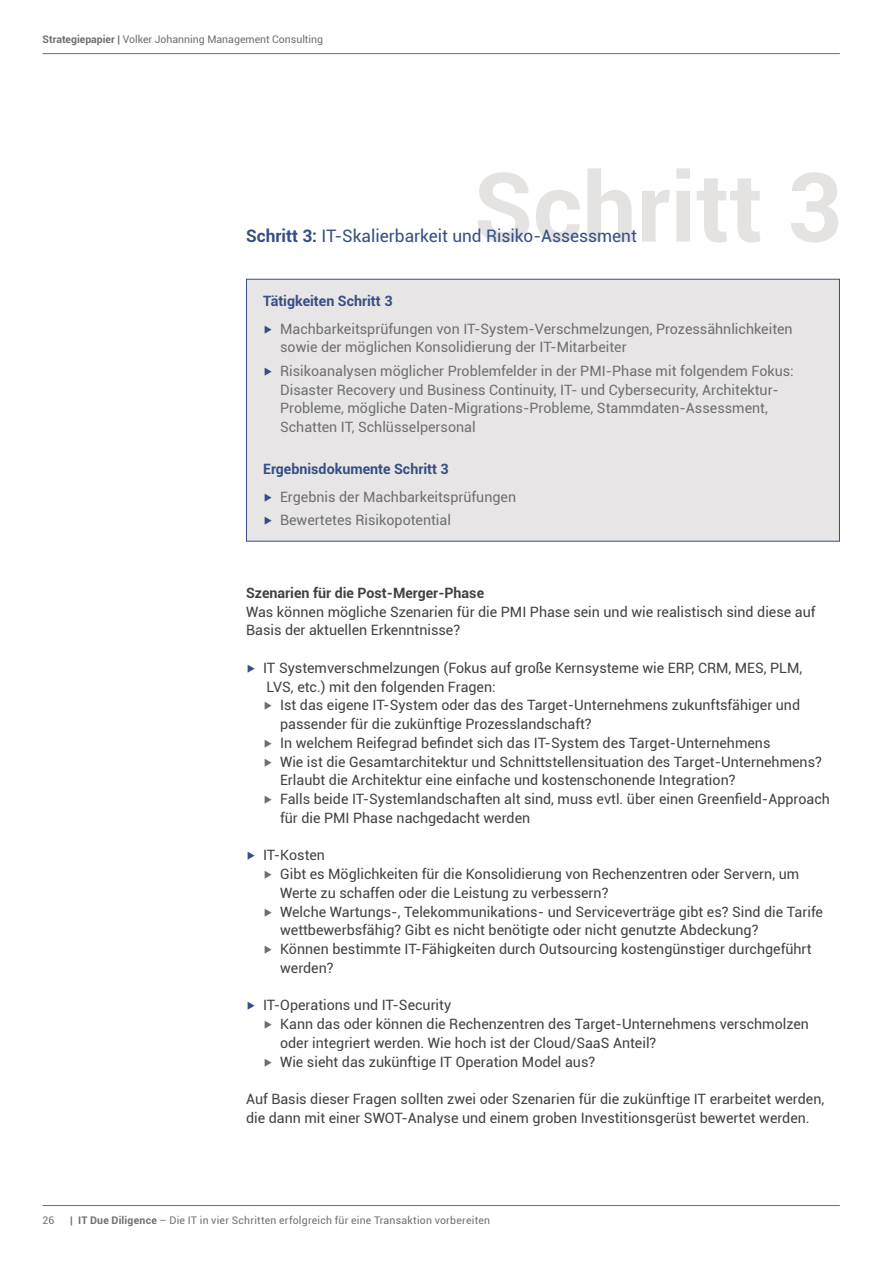
<style>
.page{position:relative;width:893px;height:1263px;background:#fff}
.page>*{position:absolute;margin:0;border:0;box-sizing:border-box;transform-origin:0 0}
.t1{font:700 96px "Roboto";color:#e4e3e2}
.t2{font:17.25px "Roboto";color:#354e84}
.t3{font:14.25px/18.8px "Roboto";color:#3f4143}
.t4{font:14.25px/27.3px "Roboto";color:#6f6f70}
.t5{font:700 14.25px "Roboto";color:#3f4143}
.t6{font:10.5px "Roboto";letter-spacing:.02em;color:#6f6f70}
.t7{font:10.5px "Roboto";color:#6f6f70}
.s1{font-weight:700}
.s2{font-weight:700;color:#354e84}
.s3{color:#354e84}
.s4{color:#6f6f70}
</style>
<div class="page">
<hr style="left:43px;top:53px;width:797px;height:1px;background:#6f6f70">
<hr style="left:43px;top:1205px;width:797px;height:1px;background:#6f6f70">
<div style="left:246px;top:279px;width:594px;height:263px;background:#e7e5e5;border:1px solid #354e84"></div>
<p class="t7" style="left:43px;top:31px;width:282px"><span class="s1">Strategiepapier |</span> Volker Johanning Management Consulting</p>
<h1 class="t1" style="left:474px;top:140px;width:370px">Schritt 3</h1>
<p class="t2" style="left:246px;top:223px;width:392px"><span class="s1">Schritt 3:</span> IT-Skalierbarkeit und Risiko-Assessment</p>
<p class="t4" style="left:263px;top:287px;width:531px"><span class="s2">Tätigkeiten Schritt 3<br></span><span class="s3">▶</span> Machbarkeitsprüfungen von IT-System-Verschmelzungen, Prozessähnlichkeiten</p>
<p class="t4" style="left:263px;top:335px;width:532px;line-height:23.4px;text-indent:17px">sowie der möglichen Konsolidierung der IT-Mitarbeiter<br><span class="s3">▶</span> Risikoanalysen möglicher Problemfelder in der PMI-Phase mit folgendem Fokus:</p>
<p class="t4" style="left:280px;top:380px;width:500px;line-height:18.8px">Disaster Recovery und Business Continuity, IT- und Cybersecurity, Architektur-<br>Probleme, mögliche Daten-Migrations-Probleme, Stammdaten-Assessment,<br>Schatten IT, Schlüsselpersonal</p>
<p class="t4" style="left:263px;top:455px;width:255px"><span class="s2">Ergebnisdokumente Schritt 3<br></span><span class="s3">▶</span> Ergebnis der Machbarkeitsprüfungen</p>
<p class="t4" style="left:263px;top:506px;width:189px"><span class="s3">▶</span> Bewertetes Risikopotential</p>
<p class="t5" style="left:246px;top:583px;width:239px">Szenarien für die Post-Merger-Phase</p>
<p class="t3" style="left:246px;top:602px;width:571px">Was können mögliche Szenarien für die PMI Phase sein und wie realistisch sind diese auf<br>Basis der aktuellen Erkenntnisse?</p>
<p class="t3" style="left:246px;top:658px;width:558px"><span class="s3">▶</span> IT Systemverschmelzungen (Fokus auf große Kernsysteme wie ERP, CRM, MES, PLM,</p>
<p class="t3" style="left:267px;top:677px;width:231px">LVS, etc.) mit den folgenden Fragen:</p>
<p class="t3" style="left:263px;top:695px;width:539px"><span class="s4">▶</span> Ist das eigene IT-System oder das des Target-Unternehmens zukunftsfähiger und</p>
<p class="t3" style="left:280px;top:714px;width:313px">passender für die zukünftige Prozesslandschaft?</p>
<p class="t3" style="left:263px;top:733px;width:509px"><span class="s4">▶</span> In welchem Reifegrad befindet sich das IT-System des Target-Unternehmens</p>
<p class="t3" style="left:263px;top:752px;width:560px"><span class="s4">▶</span> Wie ist die Gesamtarchitektur und Schnittstellensituation des Target-Unternehmens?</p>
<p class="t3" style="left:280px;top:770px;width:457px">Erlaubt die Architektur eine einfache und kostenschonende Integration?</p>
<p class="t3" style="left:263px;top:789px;width:568px"><span class="s4">▶</span> Falls beide IT-Systemlandschaften alt sind, muss evtl. über einen Greenfield-Approach</p>
<p class="t3" style="left:280px;top:808px;width:252px">für die PMI Phase nachgedacht werden</p>
<p class="t3" style="left:246px;top:845px;width:80px"><span class="s3">▶</span> IT-Kosten</p>
<p class="t3" style="left:263px;top:864px;width:538px"><span class="s4">▶</span> Gibt es Möglichkeiten für die Konsolidierung von Rechenzentren oder Servern, um</p>
<p class="t3" style="left:280px;top:883px;width:330px">Werte zu schaffen oder die Leistung zu verbessern?</p>
<p class="t3" style="left:263px;top:902px;width:561px"><span class="s4">▶</span> Welche Wartungs-, Telekommunikations- und Serviceverträge gibt es? Sind die Tarife</p>
<p class="t3" style="left:280px;top:920px;width:480px">wettbewerbsfähig? Gibt es nicht benötigte oder nicht genutzte Abdeckung?</p>
<p class="t3" style="left:263px;top:939px;width:550px"><span class="s4">▶</span> Können bestimmte IT-Fähigkeiten durch Outsourcing kostengünstiger durchgeführt</p>
<p class="t3" style="left:280px;top:958px;width:55px">werden?</p>
<p class="t3" style="left:246px;top:995px;width:207px"><span class="s3">▶</span> IT-Operations und IT-Security</p>
<p class="t3" style="left:263px;top:1014px;width:547px"><span class="s4">▶</span> Kann das oder können die Rechenzentren des Target-Unternehmens verschmolzen</p>
<p class="t3" style="left:280px;top:1033px;width:378px">oder integriert werden. Wie hoch ist der Cloud/SaaS Anteil?</p>
<p class="t3" style="left:263px;top:1052px;width:334px"><span class="s4">▶</span> Wie sieht das zukünftige IT Operation Model aus?</p>
<p class="t3" style="left:246px;top:1089px;width:580px">Auf Basis dieser Fragen sollten zwei oder Szenarien für die zukünftige IT erarbeitet werden, die dann mit einer SWOT-Analyse und einem groben Investitionsgerüst bewertet werden.</p>
<p class="t6" style="left:43px;top:1213px;width:13px">26</p>
<p class="t6" style="left:70px;top:1213px;width:421px"><span class="s1">| IT Due Diligence</span> – Die IT in vier Schritten erfolgreich für eine Transaktion vorbereiten</p>
</div>
